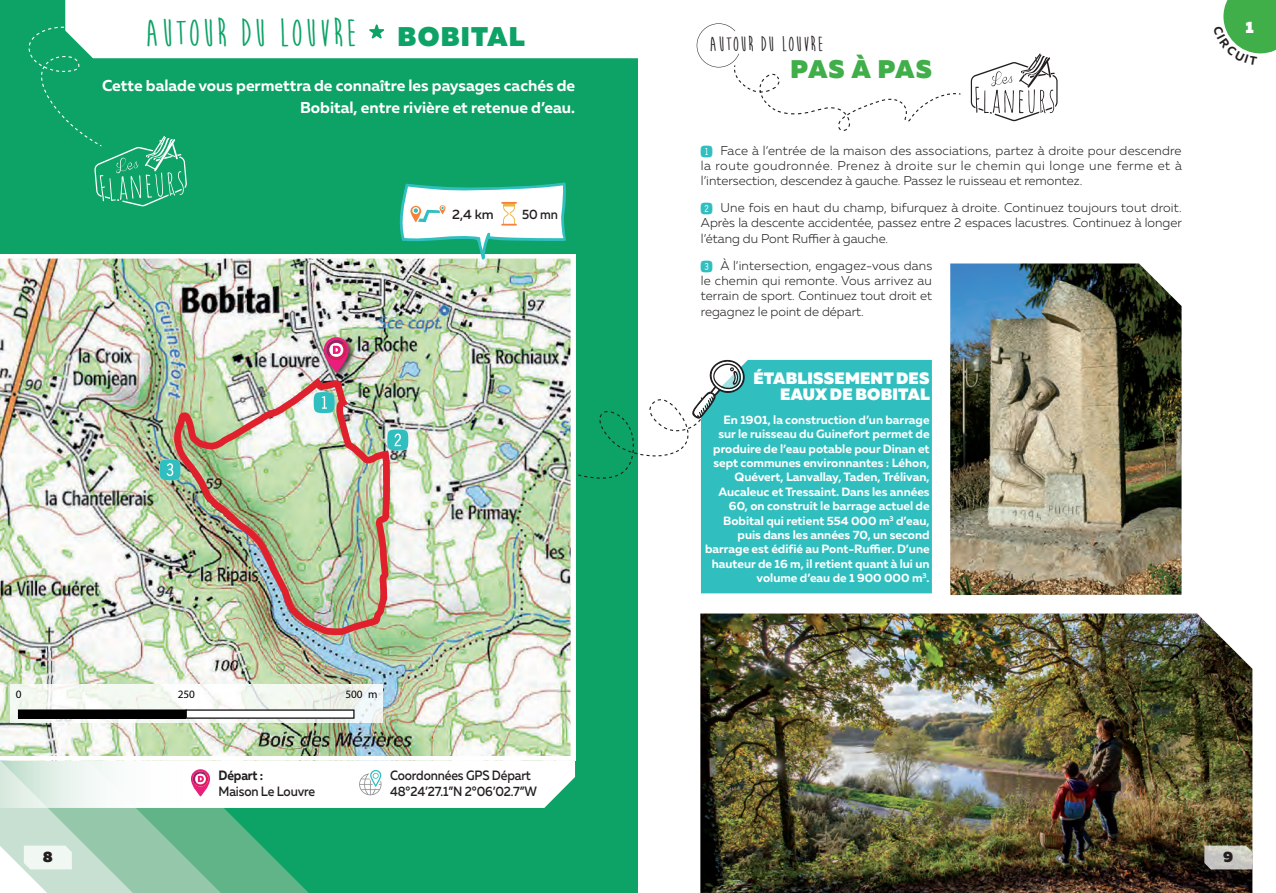
<style>
.page{position:relative;width:1276px;height:893px;background:#fff}
.page>*{position:absolute;margin:0;border:0;box-sizing:border-box;transform-origin:0 0}
.t1{font:700 39px "Moon Flower";letter-spacing:.035em;color:#0da266}
.t2{font:900 25.5px "Muller";letter-spacing:.02em;color:#40ae49}
.t3{font:700 21px "Moon Flower";letter-spacing:.035em;color:#231f20}
.t4{font:900 16.5px/16.5px "Muller";letter-spacing:.01em;color:#fff;text-align:right}
.t5{font:700 15.75px/22.5px "Muller";color:#fff;text-align:right}
.t6{font:900 15px "Muller";color:#231f20}
.t7{font:500 13.5px "Muller";letter-spacing:-.01em;color:#231f20;scale:.9 1}
.t8{font:700 13.5px "Muller";letter-spacing:-.01em;color:#231f20;scale:.9 1}
.t9{font:500 13.5px "Muller";letter-spacing:-.01em;color:#231f20}
.t10{font:300 12.75px/15.3px "Muller";color:#231f20;text-align:justify}
.t11{font:700 12px/14.4px "Muller";color:#fff;text-align:right}
.t12{font:11.25px "Arial Normal";letter-spacing:-.015em;color:#000}
.s1{font-family:"Muller";font-weight:900;font-size:27px}
.s2{font-family:"Double Digits Super Square";font-weight:400;font-size:15px;color:#31bebf}
</style>
<div class="page">
<div style="left:0;top:0;width:638px;height:893px;background:#0da266"></div>
<img style="left:700px;top:613px;width:552px;height:280px">
<img style="left:950px;top:263px;width:231px;height:332px">
<img style="left:0;top:254px;width:575px;height:478px">
<svg style="left:696px;top:23px;width:265px;height:108px"></svg>
<svg style="left:971px;top:53px;width:86px;height:68px"></svg>
<div style="left:322px;top:335px;width:34px;height:45px;background:#231f20;opacity:.75"></div>
<div style="left:701px;top:360px;width:231px;height:233px;background:#31bebf"></div>
<svg style="left:0;top:732px;width:576px;height:161px"></svg>
<svg style="left:1204px;top:845px;width:48px;height:24px"></svg>
<svg style="left:24px;top:0;width:614px;height:260px"></svg>
<svg style="left:159px;top:459px;width:21px;height:21px"></svg>
<img style="left:268px;top:337px;width:140px;height:126px">
<svg style="left:548px;top:358px;width:198px;height:134px"></svg>
<svg style="left:1223px;top:0;width:53px;height:54px;background:#5ab961"></svg>
<p class="t1" style="left:145px;top:13px;width:381px">AUTOUR DU LOUVRE <span class="s1">BOBITAL</span></p>
<p class="t5" style="left:102px;top:74px;width:474px">Cette balade vous permettra de connaître les paysages cachés de<br>Bobital, entre rivière et retenue d’eau.</p>
<p class="t9" style="left:452px;top:206px;width:43px">2,4 km</p>
<p class="t7" style="left:522px;top:206px;width:41px">50 mn</p>
<p class="t3" style="left:709px;top:33px;width:115px">AUTOUR DU LOUVRE</p>
<p class="t2" style="left:790px;top:53px;width:143px">PAS À PAS</p>
<p class="t10" style="left:701px;top:142px;width:482px"><span class="s2">!</span> Face à l’entrée de la maison des associations, partez à droite pour descendre la route goudronnée. Prenez à droite sur le chemin qui longe une ferme et à l’intersection, descendez à gauche. Passez le ruisseau et remontez.</p>
<p class="t10" style="left:701px;top:200px;width:482px"><span class="s2">@</span> Une fois en haut du champ, bifurquez à droite. Continuez toujours tout droit.<br>Après la descente accidentée, passez entre 2 espaces lacustres. Continuez à longer l’étang du Pont Ruffier à gauche.</p>
<p class="t10" style="left:701px;top:258px;width:233px"><span class="s2">#</span> À l’intersection, engagez-vous dans le chemin qui remonte. Vous arrivez au terrain de sport. Continuez tout droit et regagnez le point de départ.</p>
<p class="t4" style="left:753px;top:370px;width:178px">ÉTABLISSEMENT DES<br>EAUX DE BOBITAL</p>
<p class="t11" style="left:705px;top:412px;width:226px">En 1901, la construction d’un barrage sur le ruisseau du Guinefort permet de produire de l’eau potable pour Dinan et sept communes environnantes : Léhon, Quévert, Lanvallay, Taden, Trélivan, Aucaleuc et Tressaint. Dans les années 60, on construit le barrage actuel de Bobital qui retient 554 000 m<sup>3</sup> d’eau, puis dans les années 70, un second barrage est édifié au Pont-Ruffier. D’une hauteur de 16 m, il retient quant à lui un volume d’eau de 1 900 000 m<sup>3</sup>.</p>
<p class="t4" style="left:1245px;top:19px;width:10px">1</p>
<p class="t12" style="left:16px;top:687px;width:7px">0</p>
<p class="t12" style="left:178px;top:687px;width:19px">250</p>
<p class="t12" style="left:345px;top:687px;width:33px">500 m</p>
<p class="t8" style="left:219px;top:767px;width:51px">Départ :</p>
<p class="t7" style="left:219px;top:783px;width:109px">Maison Le Louvre</p>
<p class="t7" style="left:390px;top:767px;width:158px">Coordonnées GPS Départ</p>
<p class="t7" style="left:390px;top:783px;width:165px">48°24’27.1”N 2°06’02.7”W</p>
<p class="t6" style="left:43px;top:847px;width:12px">8</p>
<p class="t6" style="left:1223px;top:847px;width:12px">9</p>
</div>
